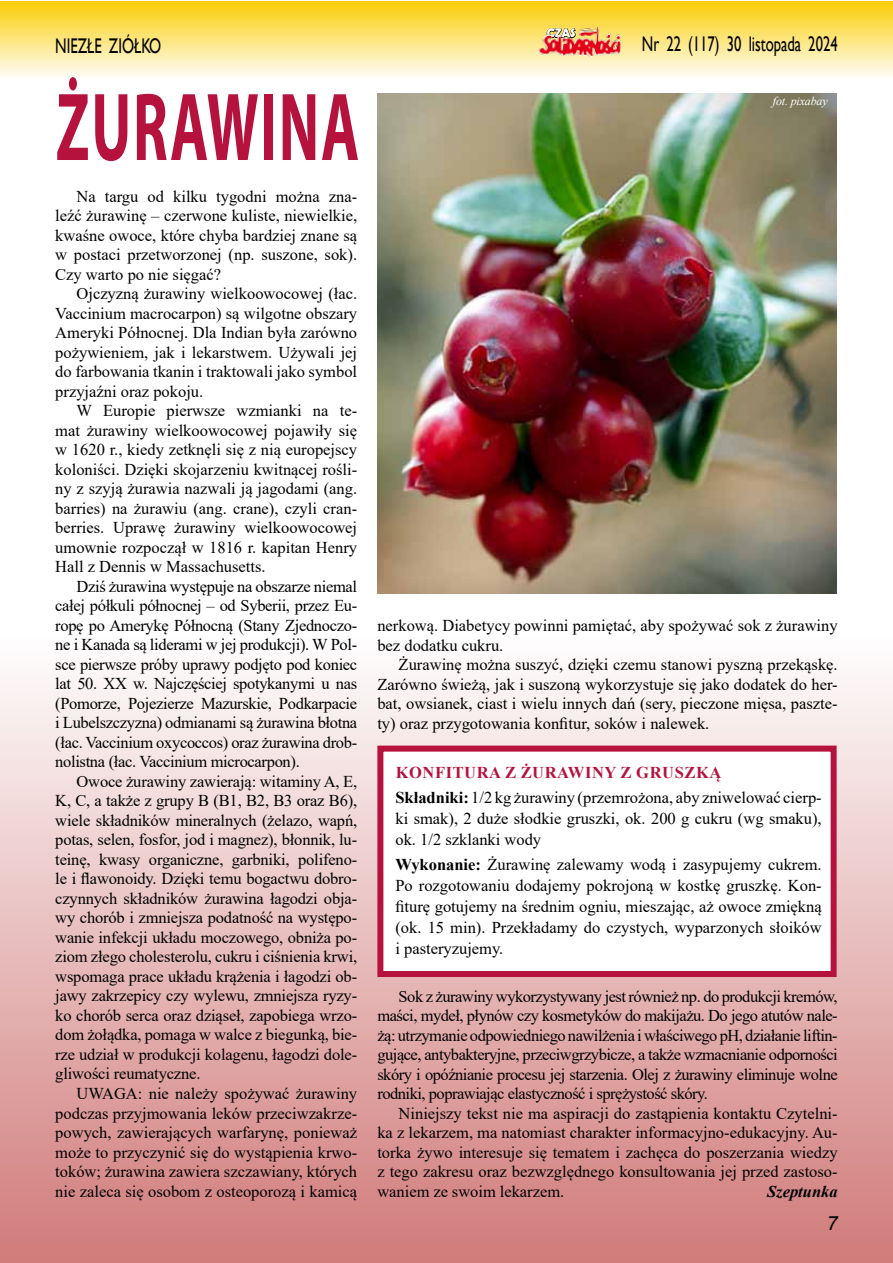
<style>
.page{position:relative;width:893px;height:1263px;background:#fff}
.page>*{position:absolute;margin:0;border:0;box-sizing:border-box;transform-origin:0 0}
.t1{font:700 97.5px "Myriad Pro";letter-spacing:.03em;color:#b5123e;scale:.6 1}
.t2{font:21.15px "Gill Sans";color:#000;scale:.69 1}
.t3{font:italic 19.5px "Arial";color:#000}
.t4{font:16.5px/19.5px "Times New Roman";color:#000;text-align:justify}
.t5{font:italic 700 16.5px "Times New Roman";color:#000}
.t6{font:700 12.6px "Berlin Sans FB Demi";color:#fff}
.t7{font:italic 12px "Times New Roman";letter-spacing:-.015em;color:#fff}
.s1{font-weight:700;color:#b5123e}
.s2{font-weight:700}
</style>
<div class="page">
<div style="left:1px;top:638px;width:892px;height:625px;background:linear-gradient(to bottom,#fefefe,#d07b7a)"></div>
<div style="left:0;top:1px;width:893px;height:78px;background:linear-gradient(to bottom,#facd03,#fefdf8)"></div>
<svg style="left:547px;top:26px;width:28px;height:2px"></svg>
<img style="left:537px;top:29px;width:85px;height:27px">
<img style="left:578px;top:27px;width:22px;height:1px">
<img style="left:539px;top:28px;width:81px;height:27px">
<img style="left:377px;top:94px;width:460px;height:499px">
<div style="left:377px;top:746px;width:460px;height:231px;background:#fff;border:6px solid #b5123e"></div>
<p class="t6" style="left:547px;top:26px;width:30px">CZAS</p>
<p class="t2" style="left:55px;top:34px;width:155px">NIEZŁE ZIÓŁKO</p>
<p class="t2" style="left:642px;top:32px;width:285px">NR 22 (117) 30 LISTOPADA 2024</p>
<h1 class="t1" style="left:56px;top:64px;width:507px">ŻURAWINA</h1>
<p class="t4" style="left:55px;top:186px;width:303px;text-indent:21px">Na targu od kilku tygodni można zna&shy;leźć żurawinę – czerwone kuliste, niewielkie, kwaśne owoce, które chyba bardziej znane są w postaci przetworzonej (np. suszone, sok).<br>Czy warto po nie sięgać?</p>
<p class="t4" style="left:55px;top:283px;width:303px;text-indent:21px">Ojczyzną żurawiny wielkoowocowej (łac.<br>Vaccinium macrocarpon) są wilgotne obszary Ameryki Północnej. Dla Indian była zarówno pożywieniem, jak i lekarstwem. Używali jej do farbowania tkanin i traktowali jako symbol przyjaźni oraz pokoju.</p>
<p class="t4" style="left:55px;top:400px;width:303px;text-indent:21px">W Europie pierwsze wzmianki na te&shy;mat żurawiny wielkoowocowej pojawiły się w 1620 r., kiedy zetknęli się z nią europejscy koloniści. Dzięki skojarzeniu kwitnącej rośli&shy;ny z szyją żurawia nazwali ją jagodami (ang. barries) na żurawiu (ang. crane), czyli cran&shy;berries. Uprawę żurawiny wielkoowocowej umownie rozpoczął w 1816 r. kapitan Henry Hall z Dennis w Massachusetts.</p>
<p class="t4" style="left:55px;top:576px;width:303px;text-indent:21px">Dziś żurawina występuje na obszarze niemal całej półkuli północnej – od Syberii, przez Eu&shy;ropę po Amerykę Północną (Stany Zjednoczo&shy;ne i Kanada są liderami w jej produkcji). W Pol&shy;sce pierwsze próby uprawy podjęto pod koniec lat 50. XX w. Najczęściej spotykanymi u nas (Pomorze, Pojezierze Mazurskie, Podkarpacie i Lubelszczyzna) odmianami są żurawina błotna (łac. Vaccinium oxycoccos) oraz żurawina drob&shy;nolistna (łac. Vaccinium microcarpon).</p>
<p class="t4" style="left:55px;top:771px;width:303px;text-indent:21px">Owoce żurawiny zawierają: witaminy A, E, K, C, a także z grupy B (B1, B2, B3 oraz B6), wiele składników mineralnych (żelazo, wapń, potas, selen, fosfor, jod i magnez), błonnik, lu&shy;teinę, kwasy organiczne, garbniki, polifeno&shy;le i flawonoidy. Dzięki temu bogactwu dobro&shy;czynnych składników żurawina łagodzi obja&shy;wy chorób i zmniejsza podatność na występo&shy;wanie infekcji układu moczowego, obniża po&shy;ziom złego cholesterolu, cukru i ciśnienia krwi, wspomaga prace układu krążenia i łagodzi ob&shy;jawy zakrzepicy czy wylewu, zmniejsza ryzy&shy;ko chorób serca oraz dziąseł, zapobiega wrzo&shy;dom żołądka, pomaga w walce z biegunką, bie&shy;rze udział w produkcji kolagenu, łagodzi dole&shy;gliwości reumatyczne.</p>
<p class="t4" style="left:55px;top:1083px;width:303px;text-indent:21px">UWAGA: nie należy spożywać żurawiny podczas przyjmowania leków przeciwzakrze&shy;powych, zawierających warfarynę, ponieważ może to przyczynić się do wystąpienia krwo&shy;toków; żurawina zawiera szczawiany, których nie zaleca się osobom z osteoporozą i kamicą</p>
<p class="t7" style="left:773px;top:93px;width:56px">fot. pixabay</p>
<p class="t4" style="left:377px;top:616px;width:462px">nerkową. Diabetycy powinni pamiętać, aby spożywać sok z żurawiny bez dodatku cukru.</p>
<p class="t4" style="left:377px;top:655px;width:462px;text-indent:21px">Żurawinę można suszyć, dzięki czemu stanowi pyszną przekąskę.<br>Zarówno świeżą, jak i suszoną wykorzystuje się jako dodatek do her&shy;bat, owsianek, ciast i wielu innych dań (sery, pieczone mięsa, paszte&shy;ty) oraz przygotowania konfitur, soków i nalewek.</p>
<p class="t4" style="left:395px;top:759px;width:428px;line-height:25.2px"><span class="s1">KONFITURA Z ŻURAWINY Z GRUSZKĄ<br></span><span class="s2">SKŁADNIKI:</span> 1/2 kg żurawiny (przemrożona, aby zniwelować cierp-</p>
<p class="t4" style="left:395px;top:807px;width:428px;line-height:21px">ki smak), 2 duże słodkie gruszki, ok. 200 g cukru (wg smaku), ok. 1/2 szklanki wody</p>
<p class="t4" style="left:395px;top:854px;width:428px;line-height:21px"><span class="s2">WYKONANIE:</span> Żurawinę zalewamy wodą i zasypujemy cukrem.<br>Po rozgotowaniu dodajemy pokrojoną w kostkę gruszkę. Kon&shy;fiturę gotujemy na średnim ogniu, mieszając, aż owoce zmiękną (ok. 15 min). Przekładamy do czystych, wyparzonych słoików i pasteryzujemy.</p>
<p class="t4" style="left:377px;top:986px;width:462px;text-indent:21px">Sok z żurawiny wykorzystywany jest również np. do produkcji kremów, maści, mydeł, płynów czy kosmetyków do makijażu. Do jego atutów nale&shy;żą: utrzymanie odpowiedniego nawilżenia i właściwego pH, działanie liftin&shy;gujące, antybakteryjne, przeciwgrzybicze, a także wzmacnianie odporności skóry i opóźnianie procesu jej starzenia. Olej z żurawiny eliminuje wolne rodniki, poprawiając elastyczność i sprężystość skóry.</p>
<p class="t4" style="left:377px;top:1103px;width:462px;text-indent:21px">Niniejszy tekst nie ma aspiracji do zastąpienia kontaktu Czytelni&shy;ka z lekarzem, ma natomiast charakter informacyjno-edukacyjny. Au&shy;torka żywo interesuje się tematem i zachęca do poszerzania wiedzy z tego zakresu oraz bezwzględnego konsultowania jej przed zastoso&shy;waniem ze swoim lekarzem.</p>
<p class="t5" style="left:767px;top:1180px;width:72px">Szeptunka</p>
<p class="t3" style="left:827px;top:1211px;width:12px">7</p>
</div>
